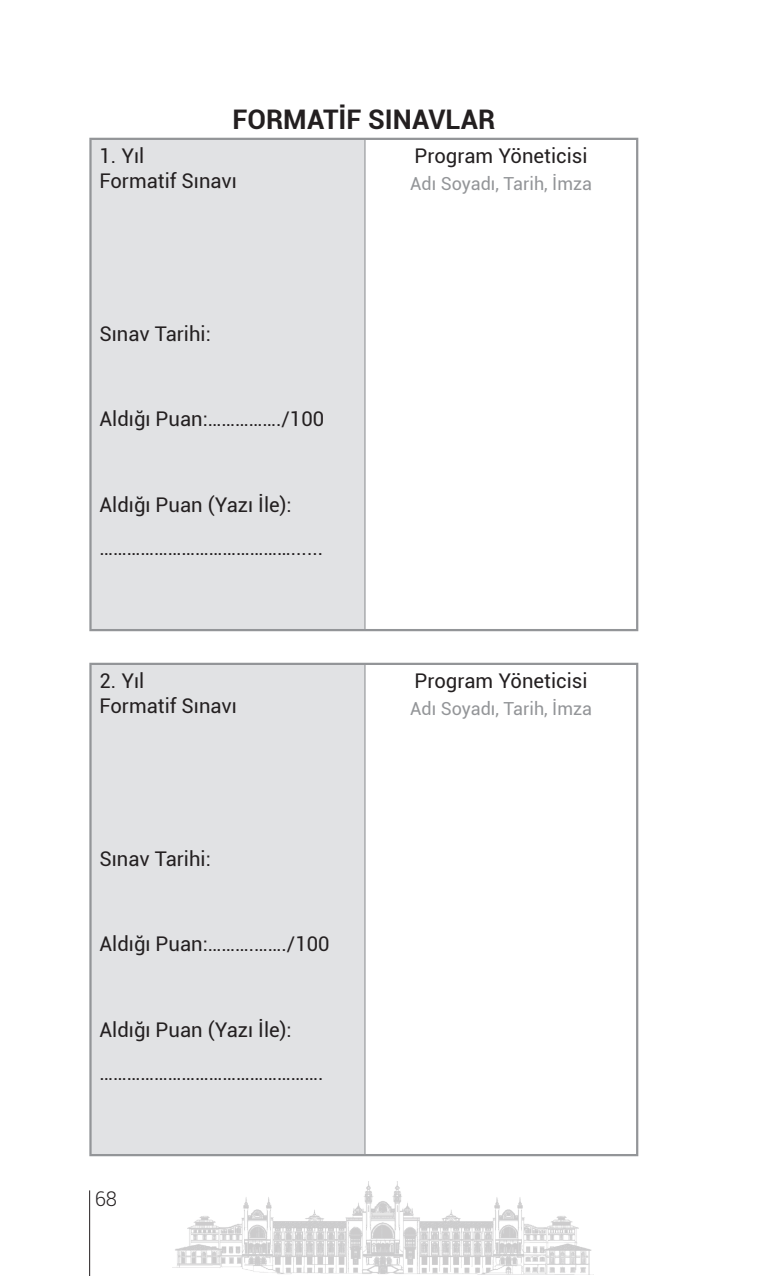
<style>
.page{position:relative;width:766px;height:1276px;background:#fff}
.page>*{position:absolute;margin:0;border:0;box-sizing:border-box;transform-origin:0 0}
.t1{font:700 27px "Roboto";color:#231f20}
.t2{font:20.25px/24.8px "Roboto";color:#231f20}
.t3{font:300 20.25px "Roboto";color:#231f20}
.t4{font:18px "Roboto";color:#939598}
</style>
<div class="page">
<img style="left:173px;top:1181px;width:419px;height:93px">
<hr style="left:89px;top:1190px;width:1px;height:86px;background:#231f20">
<div style="left:90px;top:139px;width:275px;height:491px;background:#e1e2e4"></div>
<hr style="left:89px;top:140px;width:3px;height:489px;background:#939598">
<hr style="left:89px;top:138px;width:276px;height:2px;background:#939598">
<hr style="left:89px;top:629px;width:276px;height:2px;background:#939598">
<hr style="left:364px;top:140px;width:1px;height:489px;background:#939598">
<hr style="left:365px;top:138px;width:273px;height:2px;background:#939598">
<hr style="left:636px;top:140px;width:2px;height:489px;background:#939598">
<hr style="left:365px;top:629px;width:273px;height:2px;background:#939598">
<div style="left:90px;top:664px;width:275px;height:491px;background:#e1e2e4"></div>
<hr style="left:89px;top:665px;width:3px;height:489px;background:#939598">
<hr style="left:89px;top:663px;width:276px;height:2px;background:#939598">
<hr style="left:89px;top:1154px;width:276px;height:2px;background:#939598">
<hr style="left:364px;top:665px;width:1px;height:489px;background:#939598">
<hr style="left:365px;top:663px;width:273px;height:2px;background:#939598">
<hr style="left:636px;top:665px;width:2px;height:489px;background:#939598">
<hr style="left:365px;top:1154px;width:273px;height:2px;background:#939598">
<h1 class="t1" style="left:232px;top:100px;width:264px">FORMATİF SINAVLAR</h1>
<p class="t2" style="left:99px;top:143px;width:139px">1. Yıl<br>Formatif Sınavı</p>
<p class="t2" style="left:414px;top:143px;width:174px">Program Yöneticisi</p>
<p class="t4" style="left:410px;top:171px;width:183px">Adı Soyadı, Tarih, İmza</p>
<p class="t2" style="left:99px;top:320px;width:113px">Sınav Tarihi:</p>
<p class="t2" style="left:99px;top:406px;width:226px">Aldığı Puan:……………./100</p>
<p class="t2" style="left:99px;top:482px;width:225px;line-height:42.8px">Aldığı Puan (Yazı İle): ……………………………………......</p>
<p class="t2" style="left:99px;top:668px;width:139px">2. Yıl<br>Formatif Sınavı</p>
<p class="t2" style="left:99px;top:845px;width:113px">Sınav Tarihi:</p>
<p class="t2" style="left:99px;top:931px;width:231px">Aldığı Puan:……….……./100</p>
<p class="t2" style="left:99px;top:1007px;width:225px;line-height:42.8px">Aldığı Puan (Yazı İle): ………………………………………….</p>
<p class="t3" style="left:95px;top:1184px;width:24px">68</p>
<p class="t2" style="left:414px;top:668px;width:174px">Program Yöneticisi</p>
<p class="t4" style="left:410px;top:696px;width:183px">Adı Soyadı, Tarih, İmza</p>
</div>
